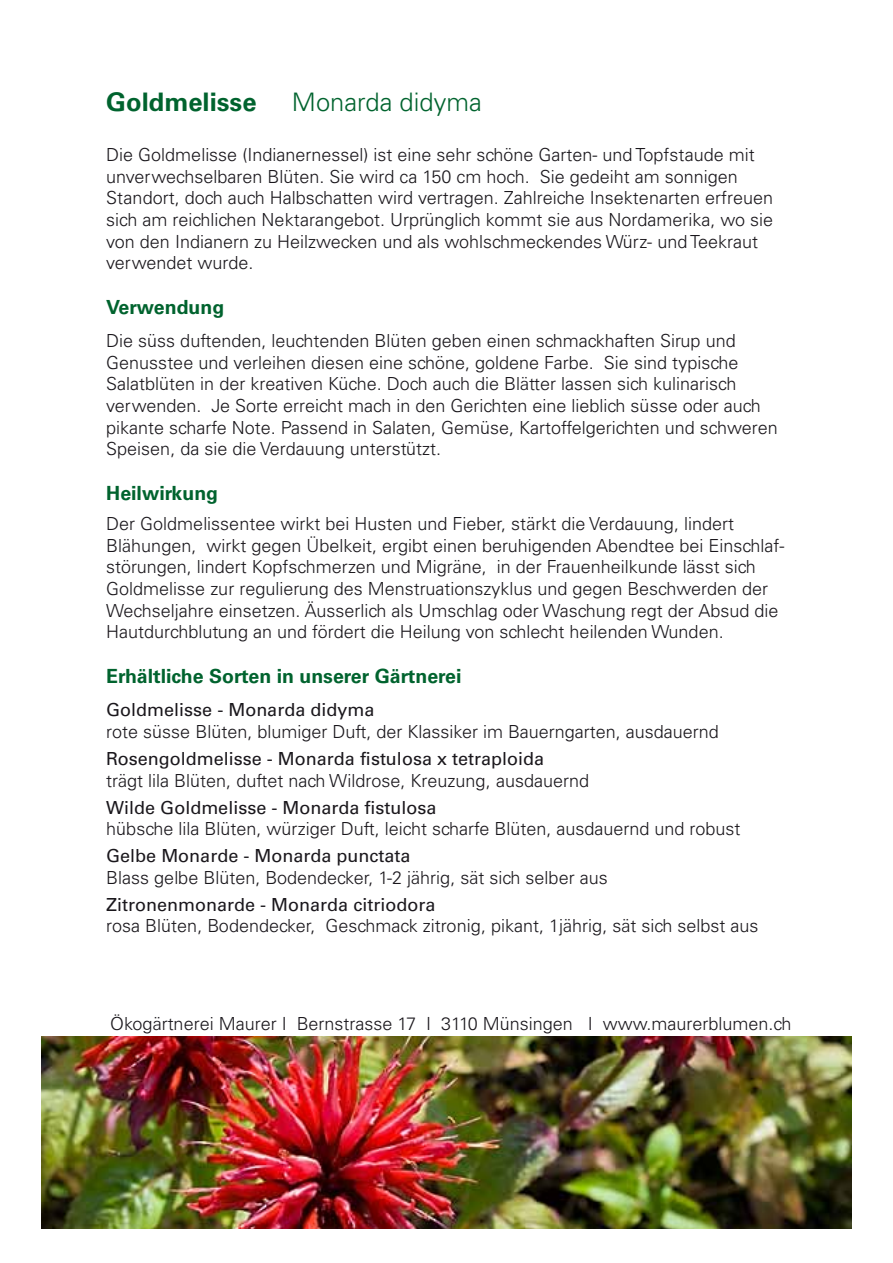
<style>
.page{position:relative;width:893px;height:1263px;background:#fff}
.page>*{position:absolute;margin:0;border:0;box-sizing:border-box;transform-origin:0 0}
.t1{font:300 25.5px "Univers CE";color:#00632e}
.t2{font:700 25.5px "Univers CE";color:#00632e}
.t3{font:700 19.5px "Univers CE";color:#00632e}
.t4{font:300 18px/21.6px "Univers CE";color:#1a171c}
.t5{font:500 18px "Univers CE";color:#1a171c}
</style>
<div class="page">
<img style="left:42px;top:1036px;width:809px;height:192px">
<h1 class="t2" style="left:106px;top:87px;width:152px">Goldmelisse</h1>
<h1 class="t1" style="left:292px;top:87px;width:191px">Monarda didyma</h1>
<p class="t4" style="left:106px;top:144px;width:668px">Die Goldmelisse (Indianernessel) ist eine sehr schöne Garten- und Topfstaude mit unverwechselbaren Blüten. Sie wird ca 150 cm hoch. Sie gedeiht am sonnigen Standort, doch auch Halbschatten wird vertragen. Zahlreiche Insektenarten erfreuen sich am reichlichen Nektarangebot. Urprünglich kommt sie aus Nordamerika, wo sie von den Indianern zu Heilzwecken und als wohlschmeckendes Würz- und Teekraut verwendet wurde.</p>
<p class="t3" style="left:106px;top:296px;width:120px">Verwendung</p>
<p class="t4" style="left:106px;top:330px;width:673px">Die süss duftenden, leuchtenden Blüten geben einen schmackhaften Sirup und Genusstee und verleihen diesen eine schöne, goldene Farbe. Sie sind typische Salatblüten in der kreativen Küche. Doch auch die Blätter lassen sich kulinarisch verwenden. Je Sorte erreicht mach in den Gerichten eine lieblich süsse oder auch pikante scharfe Note. Passend in Salaten, Gemüse, Kartoffelgerichten und schweren Speisen, da sie die Verdauung unterstützt.</p>
<p class="t3" style="left:106px;top:482px;width:113px">Heilwirkung</p>
<p class="t4" style="left:106px;top:513px;width:680px">Der Goldmelissentee wirkt bei Husten und Fieber, stärkt die Verdauung, lindert Blähungen, wirkt gegen Übelkeit, ergibt einen beruhigenden Abendtee bei Einschlaf&shy;störungen, lindert Kopfschmerzen und Migräne, in der Frauenheilkunde lässt sich Goldmelisse zur regulierung des Menstruationszyklus und gegen Beschwerden der Wechseljahre einsetzen. Äusserlich als Umschlag oder Waschung regt der Absud die Hautdurchblutung an und fördert die Heilung von schlecht heilenden Wunden.</p>
<p class="t3" style="left:106px;top:665px;width:357px">Erhältliche Sorten in unserer Gärtnerei</p>
<p class="t5" style="left:106px;top:699px;width:270px">Goldmelisse - Monarda didyma</p>
<p class="t4" style="left:106px;top:721px;width:614px">rote süsse Blüten, blumiger Duft, der Klassiker im Bauerngarten, ausdauernd</p>
<p class="t5" style="left:106px;top:748px;width:439px">Rosengoldmelisse - Monarda fistulosa x tetraploida</p>
<p class="t4" style="left:106px;top:770px;width:484px">trägt lila Blüten, duftet nach Wildrose, Kreuzung, ausdauernd</p>
<p class="t5" style="left:106px;top:797px;width:332px">Wilde Goldmelisse - Monarda fistulosa</p>
<p class="t4" style="left:106px;top:818px;width:636px">hübsche lila Blüten, würziger Duft, leicht scharfe Blüten, ausdauernd und robust</p>
<p class="t5" style="left:106px;top:845px;width:306px">Gelbe Monarde - Monarda punctata</p>
<p class="t4" style="left:106px;top:867px;width:503px">Blass gelbe Blüten, Bodendecker, 1-2 jährig, sät sich selber aus</p>
<p class="t5" style="left:106px;top:894px;width:331px">Zitronenmonarde - Monarda citriodora</p>
<p class="t4" style="left:106px;top:915px;width:654px">rosa Blüten, Bodendecker, Geschmack zitronig, pikant, 1jährig, sät sich selbst aus</p>
<p class="t4" style="left:110px;top:1013px;width:683px">Ökogärtnerei Maurer I Bernstrasse 17 I 3110 Münsingen I www.maurerblumen.ch</p>
</div>
